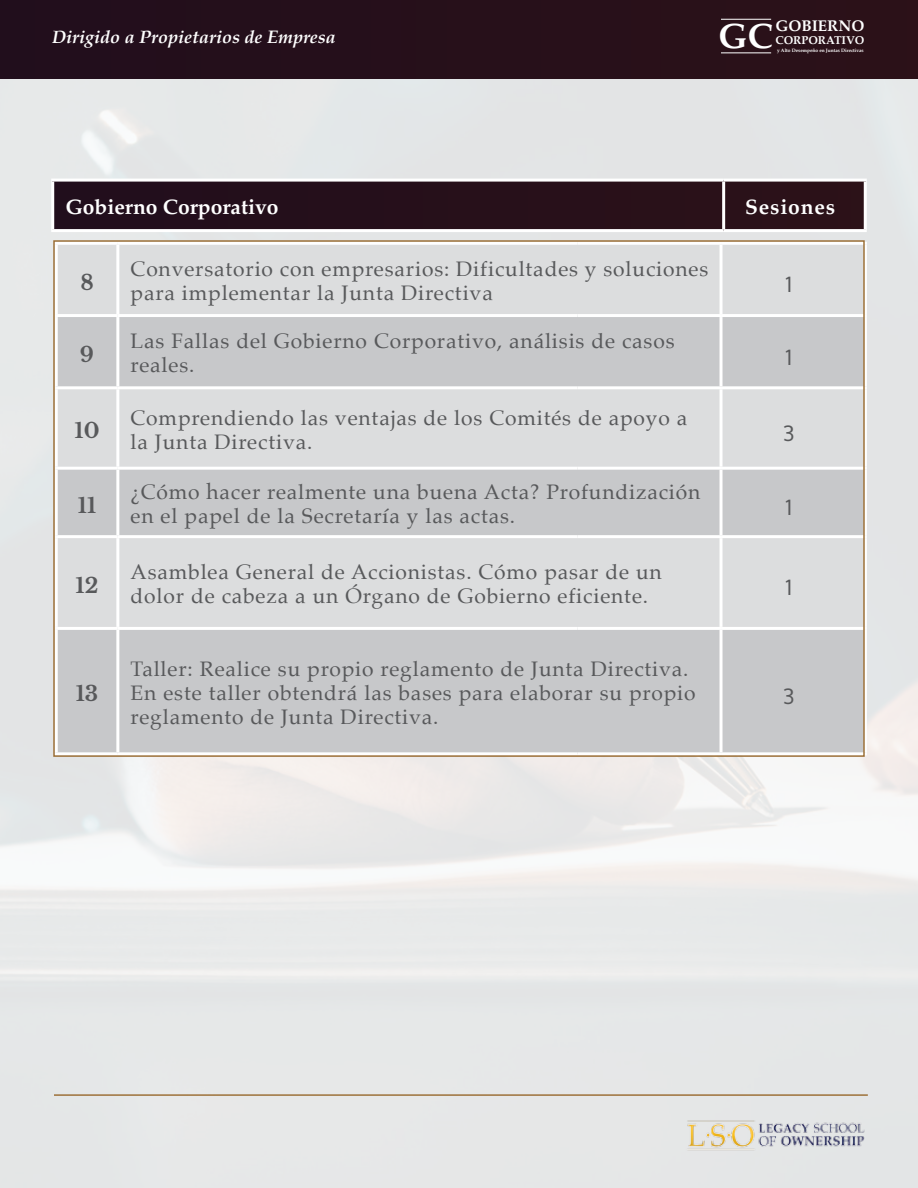
<style>
.page{position:relative;width:918px;height:1188px;background:#fff}
.page>*{position:absolute;margin:0;border:0;box-sizing:border-box;transform-origin:0 0}
.t1{font:700 35.25px "Palatino";color:#fff}
.t2{font:21px/24px "Palatino";letter-spacing:.04em;color:#58595b}
.t3{font:700 21px "Palatino";color:#fff}
.t4{font:700 21px "Libre Baskerville";color:#58595b}
.t5{font:700 21px "Palatino";letter-spacing:.04em;color:#fff}
.t6{font:21px "Oxygen";color:#58595b}
.t7{font:italic 700 18px "Palatino";color:#fff}
.t8{font:700 15.45px "Palatino";color:#fff}
.t9{font:700 11.4px "Palatino";color:#fff}
.t10{font:700 4.8px "Palatino";color:#fff}
</style>
<div class="page">
<img style="left:0;top:78px;width:918px;height:1110px">
<div style="left:0;top:0;width:918px;height:78px;background:#27101a"></div>
<hr style="left:721px;top:19px;width:50px;height:1px;background:#fff">
<hr style="left:721px;top:53px;width:50px;height:1px;background:#fff">
<hr style="left:54px;top:1094px;width:814px;height:2px;background:#9d7139">
<img style="left:684px;top:1117px;width:184px;height:36px">
<div style="left:53px;top:180px;width:671px;height:51px;background:#260f1b"></div>
<div style="left:724px;top:180px;width:141px;height:51px;background:#2b1118"></div>
<hr style="left:51px;top:179px;width:673px;height:3px;background:#fff">
<hr style="left:51px;top:182px;width:3px;height:47px;background:#fff">
<hr style="left:724px;top:179px;width:143px;height:3px;background:#fff">
<hr style="left:722px;top:182px;width:3px;height:47px;background:#fff">
<hr style="left:864px;top:182px;width:3px;height:47px;background:#fff">
<hr style="left:51px;top:229px;width:673px;height:3px;background:#fff">
<hr style="left:724px;top:229px;width:143px;height:3px;background:#fff">
<div style="left:58px;top:245px;width:662px;height:69px;background:#dcddde"></div>
<div style="left:721px;top:243px;width:144px;height:73px;background:#dcddde"></div>
<svg style="left:58px;top:317px;width:804px;height:435px;background:#cfd0d1"></svg>
<hr style="left:55px;top:242px;width:63px;height:3px;background:#fff">
<hr style="left:118px;top:242px;width:460px;height:3px;background:#fff">
<hr style="left:578px;top:242px;width:143px;height:3px;background:#fff">
<hr style="left:721px;top:242px;width:146px;height:3px;background:#fff">
<hr style="left:721px;top:314px;width:146px;height:3px;background:#fff">
<hr style="left:864px;top:317px;width:3px;height:69px;background:#fff">
<hr style="left:55px;top:314px;width:63px;height:3px;background:#fff">
<hr style="left:55px;top:317px;width:3px;height:69px;background:#fff">
<hr style="left:118px;top:314px;width:460px;height:3px;background:#fff">
<hr style="left:116px;top:317px;width:3px;height:69px;background:#fff">
<hr style="left:578px;top:314px;width:143px;height:3px;background:#fff">
<hr style="left:720px;top:317px;width:3px;height:69px;background:#fff">
<hr style="left:864px;top:470px;width:3px;height:65px;background:#fff">
<hr style="left:720px;top:470px;width:3px;height:65px;background:#fff">
<hr style="left:55px;top:470px;width:3px;height:65px;background:#fff">
<hr style="left:116px;top:470px;width:3px;height:65px;background:#fff">
<hr style="left:55px;top:630px;width:3px;height:122px;background:#fff">
<hr style="left:55px;top:752px;width:63px;height:3px;background:#fff">
<hr style="left:116px;top:630px;width:3px;height:122px;background:#fff">
<hr style="left:118px;top:752px;width:460px;height:3px;background:#fff">
<hr style="left:578px;top:752px;width:143px;height:3px;background:#fff">
<hr style="left:720px;top:630px;width:3px;height:122px;background:#fff">
<hr style="left:864px;top:630px;width:3px;height:122px;background:#fff">
<hr style="left:721px;top:752px;width:146px;height:3px;background:#fff">
<hr style="left:721px;top:386px;width:146px;height:3px;background:#fff">
<hr style="left:864px;top:389px;width:3px;height:78px;background:#fff">
<hr style="left:721px;top:467px;width:146px;height:3px;background:#fff">
<hr style="left:118px;top:386px;width:460px;height:3px;background:#fff">
<hr style="left:578px;top:386px;width:143px;height:3px;background:#fff">
<hr style="left:720px;top:389px;width:3px;height:78px;background:#fff">
<hr style="left:118px;top:467px;width:460px;height:3px;background:#fff">
<hr style="left:578px;top:467px;width:143px;height:3px;background:#fff">
<hr style="left:55px;top:386px;width:63px;height:3px;background:#fff">
<hr style="left:55px;top:389px;width:3px;height:78px;background:#fff">
<hr style="left:116px;top:389px;width:3px;height:78px;background:#fff">
<hr style="left:55px;top:467px;width:63px;height:3px;background:#fff">
<hr style="left:55px;top:535px;width:63px;height:3px;background:#fff">
<hr style="left:55px;top:538px;width:3px;height:89px;background:#fff">
<hr style="left:55px;top:627px;width:63px;height:3px;background:#fff">
<hr style="left:118px;top:535px;width:460px;height:3px;background:#fff">
<hr style="left:116px;top:538px;width:3px;height:89px;background:#fff">
<hr style="left:578px;top:535px;width:143px;height:3px;background:#fff">
<hr style="left:118px;top:627px;width:460px;height:3px;background:#fff">
<hr style="left:578px;top:627px;width:143px;height:3px;background:#fff">
<hr style="left:721px;top:535px;width:146px;height:3px;background:#fff">
<hr style="left:720px;top:538px;width:3px;height:89px;background:#fff">
<hr style="left:864px;top:538px;width:3px;height:89px;background:#fff">
<hr style="left:721px;top:627px;width:146px;height:3px;background:#fff">
<hr style="left:55px;top:245px;width:3px;height:69px;background:#fff">
<hr style="left:116px;top:245px;width:3px;height:69px;background:#fff">
<hr style="left:720px;top:245px;width:3px;height:69px;background:#fff">
<hr style="left:864px;top:245px;width:3px;height:69px;background:#fff">
<p class="t7" style="left:52px;top:22px;width:285px">Dirigido a Propietarios de Empresa</p>
<h1 class="t1" style="left:718px;top:6px;width:56px">GC</h1>
<p class="t8" style="left:776px;top:13px;width:90px">GOBIERNO</p>
<p class="t10" style="left:777px;top:46px;width:88px">y Alto Desempeño en Juntas Directivas</p>
<p class="t9" style="left:776px;top:31px;width:90px">CORPORATIVO</p>
<p class="t3" style="left:65px;top:189px;width:214px">Gobierno Corporativo</p>
<p class="t5" style="left:745px;top:189px;width:91px">Sesiones</p>
<p class="t4" style="left:80px;top:269px;width:15px">8</p>
<p class="t2" style="left:131px;top:257px;width:579px">Conversatorio con empresarios: Dificultades y soluciones para implementar la Junta Directiva</p>
<p class="t6" style="left:786px;top:273px;width:8px">1</p>
<p class="t4" style="left:80px;top:341px;width:16px">9</p>
<p class="t2" style="left:131px;top:329px;width:545px">Las Fallas del Gobierno Corporativo, análisis de casos reales.</p>
<p class="t6" style="left:786px;top:345px;width:8px">1</p>
<p class="t4" style="left:75px;top:418px;width:27px">10</p>
<p class="t2" style="left:131px;top:405px;width:558px">Comprendiendo las ventajas de los Comités de apoyo a la Junta Directiva.</p>
<p class="t6" style="left:783px;top:421px;width:13px">3</p>
<p class="t4" style="left:78px;top:492px;width:20px">11</p>
<p class="t2" style="left:131px;top:480px;width:571px">¿Cómo hacer realmente una buena Acta? Profundización en el papel de la Secretaría y las actas.</p>
<p class="t6" style="left:786px;top:496px;width:8px">1</p>
<p class="t4" style="left:76px;top:572px;width:24px">12</p>
<p class="t2" style="left:131px;top:560px;width:533px">Asamblea General de Accionistas. Cómo pasar de un dolor de cabeza a un Órgano de Gobierno eficiente.</p>
<p class="t6" style="left:786px;top:576px;width:8px">1</p>
<p class="t4" style="left:76px;top:681px;width:24px">13</p>
<p class="t2" style="left:131px;top:657px;width:566px">Taller: Realice su propio reglamento de Junta Directiva.<br>En este taller obtendrá las bases para elaborar su propio reglamento de Junta Directiva.</p>
<p class="t6" style="left:783px;top:685px;width:13px">3</p>
</div>
